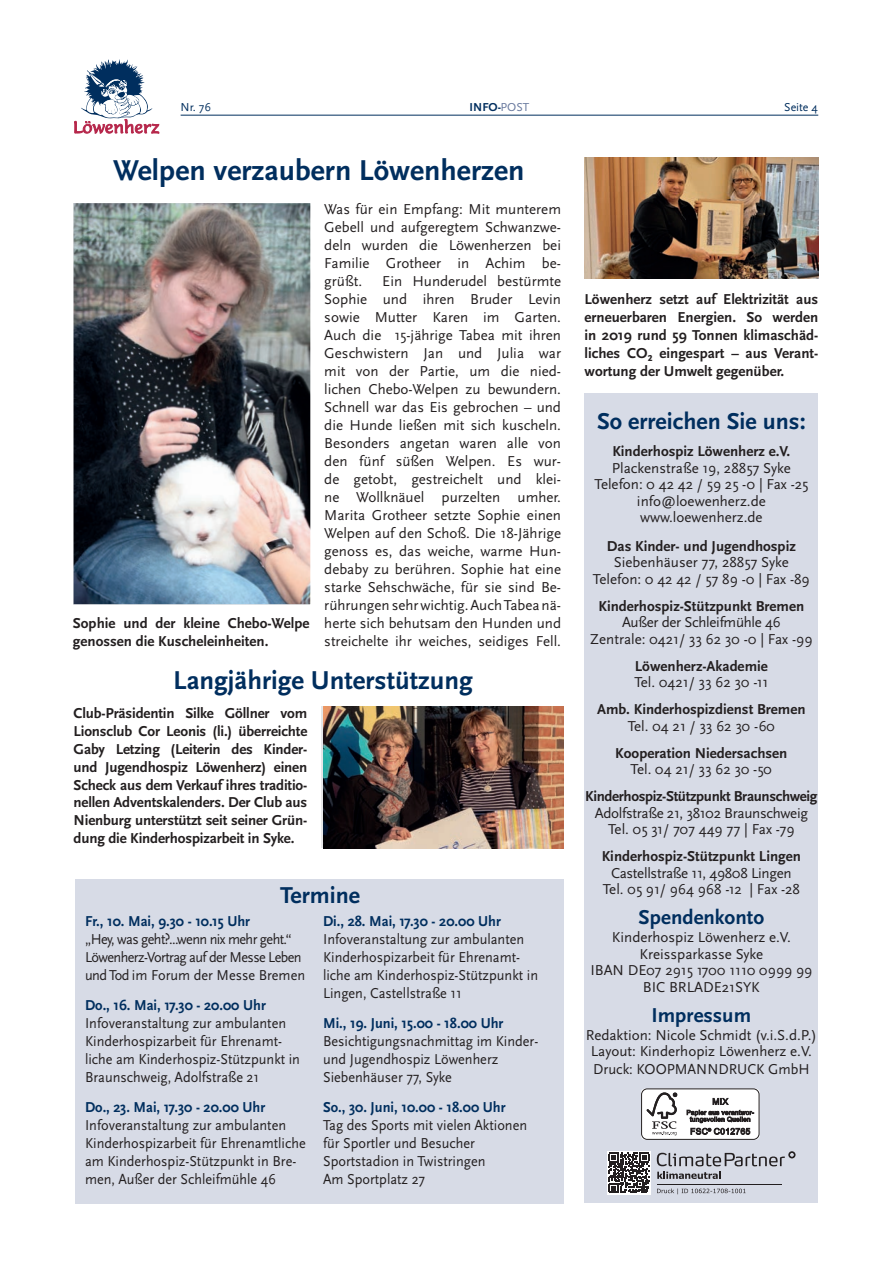
<style>
.page{position:relative;width:893px;height:1263px;background:#fff}
.page>*{position:absolute;margin:0;border:0;box-sizing:border-box;transform-origin:0 0}
.t1{font:700 30px "Scala Sans Pro";color:#002e5e}
.t2{font:700 27px "Scala Sans Pro";color:#002e5e}
.t3{font:700 24px "Scala Sans Pro";color:#002e5e}
.t4{font:700 21px "Scala Sans Pro";color:#002e5e}
.t5{font:15px/18px "Scala Sans Pro";color:#231f20;text-align:center}
.t6{font:700 15px/18px "Scala Sans Pro";color:#231f20;text-align:justify}
.t7{font:15px/18px "Scala Sans Pro";color:#231f20;scale:.95 1}
.t8{font:15px/16.5px "Scala Sans Pro";letter-spacing:-.02em;color:#231f20;text-align:center}
.t9{font:700 15px "Scala Sans Pro";color:#002e5e;scale:.96 1}
.t10{font:15px/18px "Scala Sans Pro";letter-spacing:-.04em;color:#231f20;scale:.95 1}
.t11{font:700 15px "Scala Sans Pro";letter-spacing:-.025em;color:#231f20}
.t12{font:12px "Scala Sans Pro";color:#002e5e}
.t13{font:700 12px "Scala Sans Pro";color:#002e5e}
.s1{font-weight:400;color:#68799e}
</style>
<div class="page">
<hr style="left:181px;top:115px;width:637px;height:1px;background:#002e5e">
<svg style="left:74px;top:59px;width:85px;height:75px"></svg>
<div style="left:584px;top:394px;width:234px;height:809px;background:#d7dbe6"></div>
<svg style="left:657px;top:1172px;width:64px;height:7px"></svg>
<hr style="left:657px;top:1184px;width:124px;height:1px;background:#231f20">
<svg style="left:657px;top:1151px;width:138px;height:15px"></svg>
<div style="left:607px;top:1151px;width:43px;height:44px;background:linear-gradient(to right,#fff,#fff)"></div>
<svg style="left:609px;top:1153px;width:40px;height:40px;background:#666364"></svg>
<svg style="left:657px;top:1189px;width:88px;height:5px"></svg>
<div style="left:641px;top:1089px;width:119px;height:51px;background:#fff;border-radius:4px"></div>
<div style="left:641px;top:1089px;width:118px;height:51px;border:1px solid #231f20;border-radius:6px"></div>
<svg style="left:646px;top:1092px;width:31px;height:43px"></svg>
<svg style="left:687px;top:1097px;width:67px;height:38px"></svg>
<img style="left:74px;top:203px;width:236px;height:401px">
<img style="left:323px;top:706px;width:240px;height:142px">
<img style="left:584px;top:158px;width:234px;height:121px">
<div style="left:75px;top:879px;width:488px;height:324px;background:#d7dbe6"></div>
<p class="t12" style="left:181px;top:102px;width:32px">Nr. 76</p>
<p class="t13" style="left:470px;top:102px;width:61px">INFO-<span class="s1">POST</span></p>
<p class="t12" style="left:784px;top:102px;width:35px">Seite 4</p>
<h1 class="t1" style="left:113px;top:157px;width:413px">Welpen verzaubern Löwenherzen</h1>
<p class="t6" style="left:73px;top:614px;width:238px">Sophie und der kleine Chebo-Welpe genossen die Kuscheleinheiten.</p>
<p class="t5" style="left:324px;top:201px;width:238px;text-align:justify">Was für ein Empfang: Mit munterem Gebell und aufgeregtem Schwanzwe&shy;deln wurden die Löwenherzen bei Familie Grotheer in Achim be&shy;grüßt.</p>
<p class="t5" style="left:324px;top:273px;width:238px;text-align:justify;text-indent:58px">Ein Hunderudel bestürmte Sophie und ihren Bruder Levin sowie Mutter Karen im Garten.<br>Auch die 15-jährige Tabea mit ihren Geschwistern Jan und Julia war mit von der Partie, um die nied&shy;lichen Chebo-Welpen zu bewundern.<br>Schnell war das Eis gebrochen – und die Hunde ließen mit sich kuscheln.<br>Besonders angetan waren alle von den fünf süßen Welpen. Es wur&shy;de getobt, gestreichelt und klei&shy;ne Wollknäuel purzelten umher.<br>Marita Grotheer setzte Sophie einen Welpen auf den Schoß. Die 18-Jährige genoss es, das weiche, warme Hun&shy;debaby zu berühren. Sophie hat eine starke Sehschwäche, für sie sind Be&shy;rührungen sehr wichtig. Auch Tabea nä&shy;herte sich behutsam den Hunden und streichelte ihr weiches, seidiges Fell.</p>
<h2 class="t2" style="left:173px;top:668px;width:301px">Langjährige Unterstützung</h2>
<p class="t6" style="left:74px;top:704px;width:235px">Club-Präsidentin Silke Göllner vom Lionsclub Cor Leonis (li.) überreichte Gaby Letzing (Leiterin des Kinder&shy;und Jugendhospiz Löwenherz) einen Scheck aus dem Verkauf ihres traditio&shy;nellen Adventskalenders. Der Club aus Nienburg unterstützt seit seiner Grün&shy;dung die Kinderhospizarbeit in Syke.</p>
<h3 class="t3" style="left:280px;top:884px;width:82px">Termine</h3>
<p class="t9" style="left:323px;top:915px;width:187px">Di., 28. Mai, 17.30 - 20.00 Uhr</p>
<p class="t7" style="left:323px;top:931px;width:228px">Infoveranstaltung zur ambulanten Kinderhospizarbeit für Ehrenamt&shy;liche am Kinderhospiz-Stützpunkt in Lingen, Castellstraße 11</p>
<p class="t9" style="left:323px;top:1017px;width:189px">Mi., 19. Juni, 15.00 - 18.00 Uhr</p>
<p class="t7" style="left:323px;top:1033px;width:228px">Besichtigungsnachmittag im Kinder&shy;und Jugendhospiz Löwenherz<br>Siebenhäuser 77, Syke</p>
<p class="t9" style="left:323px;top:1101px;width:192px">So., 30. Juni, 10.00 - 18.00 Uhr</p>
<p class="t7" style="left:323px;top:1117px;width:216px">Tag des Sports mit vielen Aktionen für Sportler und Besucher<br>Sportstadion in Twistringen<br>Am Sportplatz 27</p>
<p class="t9" style="left:85px;top:915px;width:173px">Fr., 10. Mai, 9.30 - 10.15 Uhr</p>
<p class="t10" style="left:85px;top:931px;width:233px">„Hey, was geht?...wenn nix mehr geht.“<br>Löwenherz-Vortrag auf der Messe Leben und Tod im Forum der Messe Bremen</p>
<p class="t9" style="left:85px;top:999px;width:190px">Do., 16. Mai, 17.30 - 20.00 Uhr</p>
<p class="t7" style="left:85px;top:1015px;width:228px">Infoveranstaltung zur ambulanten Kinderhospizarbeit für Ehrenamt&shy;liche am Kinderhospiz-Stützpunkt in Braunschweig, Adolfstraße 21</p>
<p class="t9" style="left:85px;top:1101px;width:189px">Do., 23. Mai, 17.30 - 20.00 Uhr</p>
<p class="t7" style="left:85px;top:1117px;width:234px">Infoveranstaltung zur ambulanten Kinderhospizarbeit für Ehrenamtliche am Kinderhospiz-Stützpunkt in Bre&shy;men, Außer der Schleifmühle 46</p>
<p class="t6" style="left:584px;top:291px;width:235px">Löwenherz setzt auf Elektrizität aus erneuerbaren Energien. So werden in 2019 rund 59 Tonnen klimaschäd&shy;liches CO₂ eingespart – aus Verant&shy;wortung der Umwelt gegenüber.</p>
<h3 class="t3" style="left:597px;top:411px;width:210px">So erreichen Sie uns:</h3>
<p class="t6" style="left:612px;top:443px;width:180px">Kinderhospiz Löwenherz e.V.</p>
<p class="t5" style="left:594px;top:460px;width:215px;line-height:16.5px">Plackenstraße 19, 28857 Syke<br>Telefon: 0 42 42 / 59 25 -0 | Fax -25 info@loewenherz.de www.loewenherz.de</p>
<p class="t6" style="left:607px;top:538px;width:190px">Das Kinder- und Jugendhospiz</p>
<p class="t5" style="left:593px;top:555px;width:218px;line-height:16.5px">Siebenhäuser 77, 28857 Syke<br>Telefon: 0 42 42 / 57 89 -0 | Fax -89</p>
<p class="t6" style="left:598px;top:598px;width:207px">Kinderhospiz-Stützpunkt Bremen</p>
<p class="t8" style="left:590px;top:615px;width:224px">Außer der Schleifmühle 46<br>Zentrale: 0421/ 33 62 30 -0 | Fax -99</p>
<p class="t6" style="left:635px;top:658px;width:134px">Löwenherz-Akademie</p>
<p class="t5" style="left:634px;top:674px;width:136px">Tel. 0421/ 33 62 30 -11</p>
<p class="t6" style="left:597px;top:701px;width:210px">Amb. Kinderhospizdienst Bremen</p>
<p class="t5" style="left:628px;top:718px;width:149px">Tel. 04 21 / 33 62 30 -60</p>
<p class="t6" style="left:615px;top:744px;width:174px">Kooperation Niedersachsen</p>
<p class="t5" style="left:630px;top:761px;width:143px">Tel. 04 21/ 33 62 30 -50</p>
<p class="t11" style="left:585px;top:789px;width:234px">Kinderhospiz-Stützpunkt Braunschweig</p>
<p class="t8" style="left:595px;top:805px;width:215px">Adolfstraße 21, 38102 Braunschweig<br>Tel. 05 31/ 707 449 77 | Fax -79</p>
<p class="t6" style="left:602px;top:848px;width:201px">Kinderhospiz-Stützpunkt Lingen</p>
<p class="t8" style="left:603px;top:865px;width:199px">Castellstraße 11, 49808 Lingen<br>Tel. 05 91/ 964 968 -12 | Fax -28</p>
<h3 class="t4" style="left:638px;top:908px;width:127px">Spendenkonto</h3>
<p class="t5" style="left:590px;top:930px;width:223px;line-height:16.5px">Kinderhospiz Löwenherz e.V.<br>Kreissparkasse Syke<br>IBAN DE07 2915 1700 1110 0999 99<br>BIC BRLADE21SYK</p>
<h3 class="t4" style="left:651px;top:1005px;width:101px">Impressum</h3>
<p class="t5" style="left:586px;top:1027px;width:233px;line-height:16.5px">Redaktion: Nicole Schmidt (v.i.S.d.P.)<br>Layout: Kinderhopiz Löwenherz e.V.</p>
<p class="t5" style="left:593px;top:1061px;width:218px">Druck: KOOPMANNDRUCK GmbH</p>
</div>
